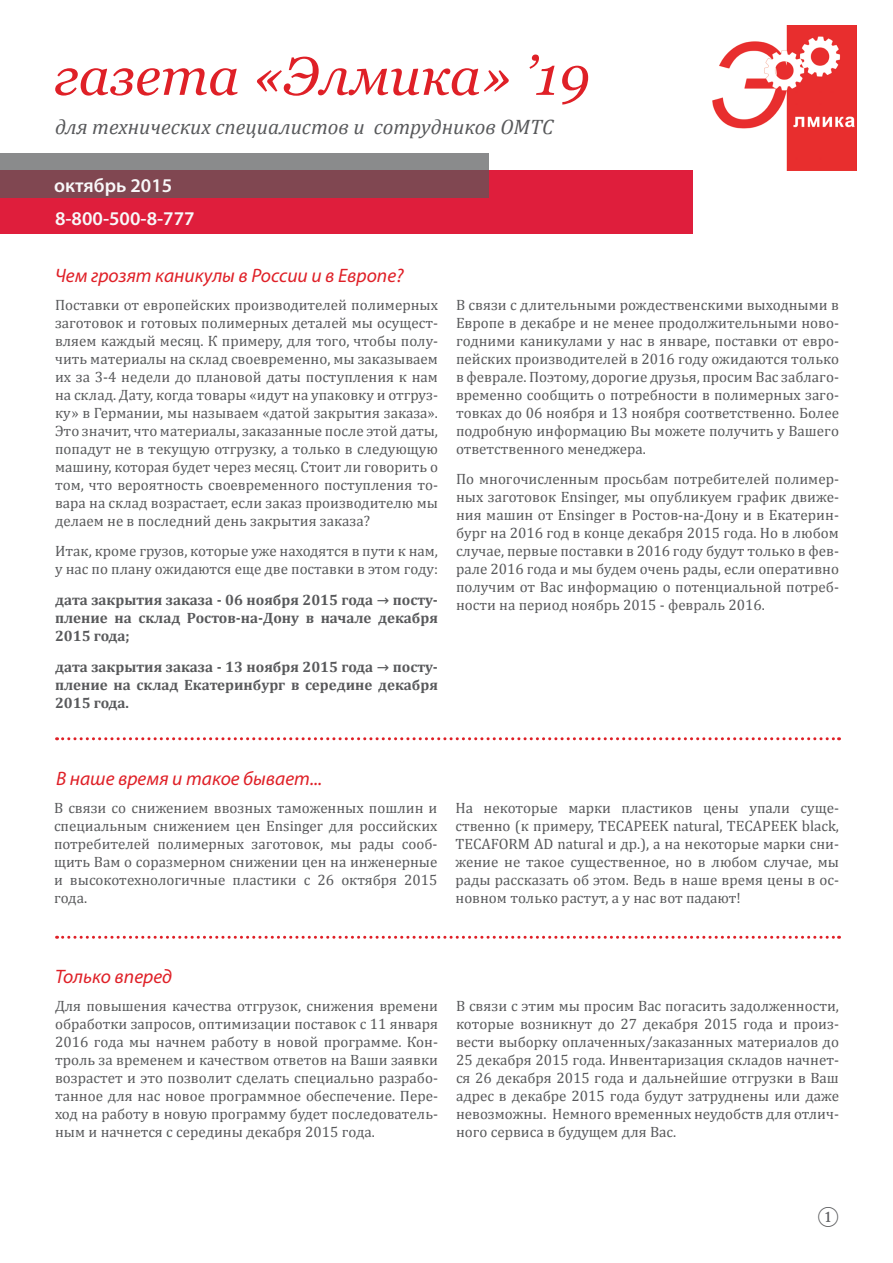
<style>
.page{position:relative;width:893px;height:1263px;background:#fff}
.page>*{position:absolute;margin:0;border:0;box-sizing:border-box;transform-origin:0 0}
.t1{font:italic 54px "Georgia";color:#df2027}
.t2{font:italic 21px "Cambria";color:#58595b}
.t3{font:italic 19.5px "Myriad Pro";color:#df2027}
.t4{font:600 19.5px "Myriad Pro";color:#f8f8f9}
.t5{font:18px "Cambria";color:#58595b}
.t6{font:15px/18px "Cambria";color:#58595b;text-align:justify}
.t7{font:700 15px/18px "Cambria";color:#58595b;text-align:justify}
</style>
<div class="page">
<div style="left:0;top:170px;width:693px;height:64px;background:#df1e3c"></div>
<svg style="left:0;top:153px;width:489px;height:44px;background:#836167"></svg>
<img style="left:712px;top:26px;width:144px;height:144px">
<svg style="left:57px;top:737px;width:782px;height:3px"></svg>
<svg style="left:57px;top:936px;width:782px;height:3px"></svg>
<h1 class="t1" style="left:54px;top:42px;width:537px">газета «Элмика» ’19</h1>
<h2 class="t2" style="left:55px;top:112px;width:500px">для технических специалистов и сотрудников ОМТС</h2>
<h3 class="t4" style="left:54px;top:173px;width:120px">октябрь 2015</h3>
<h3 class="t4" style="left:55px;top:206px;width:141px">8-800-500-8-777</h3>
<h3 class="t3" style="left:55px;top:263px;width:350px">Чем грозят каникулы в России и в Европе?</h3>
<p class="t6" style="left:55px;top:295px;width:384px">Поставки от европейских производителей полимерных заготовок и готовых полимерных деталей мы осущест&shy;вляем каждый месяц. К примеру, для того, чтобы полу&shy;чить материалы на склад своевременно, мы заказываем их за 3-4 недели до плановой даты поступления к нам на склад. Дату, когда товары «идут на упаковку и отгруз&shy;ку» в Германии, мы называем «датой закрытия заказа».<br>Это значит, что материалы, заказанные после этой даты, попадут не в текущую отгрузку, а только в следующую машину, которая будет через месяц. Стоит ли говорить о том, что вероятность своевременного поступления то&shy;вара на склад возрастает, если заказ производителю мы делаем не в последний день закрытия заказа?</p>
<p class="t6" style="left:55px;top:542px;width:384px">Итак, кроме грузов, которые уже находятся в пути к нам, у нас по плану ожидаются еще две поставки в этом году:</p>
<p class="t7" style="left:55px;top:590px;width:384px">дата закрытия заказа - 06 ноября 2015 года → посту&shy;пление на склад Ростов-на-Дону в начале декабря 2015 года;</p>
<p class="t7" style="left:55px;top:657px;width:384px">дата закрытия заказа - 13 ноября 2015 года → посту&shy;пление на склад Екатеринбург в середине декабря 2015 года.</p>
<p class="t6" style="left:456px;top:295px;width:384px">В связи с длительными рождественскими выходными в Европе в декабре и не менее продолжительными ново&shy;годними каникулами у нас в январе, поставки от евро&shy;пейских производителей в 2016 году ожидаются только в феврале. Поэтому, дорогие друзья, просим Вас заблаго&shy;временно сообщить о потребности в полимерных заго&shy;товках до 06 ноября и 13 ноября соответственно. Более подробную информацию Вы можете получить у Вашего ответственного менеджера.</p>
<p class="t6" style="left:456px;top:470px;width:384px">По многочисленным просьбам потребителей полимер&shy;ных заготовок Ensinger, мы опубликуем график движе&shy;ния машин от Ensinger в Ростов-на-Дону и в Екатерин&shy;бург на 2016 год в конце декабря 2015 года. Но в любом случае, первые поставки в 2016 году будут только в фев&shy;рале 2016 года и мы будем очень рады, если оперативно получим от Вас информацию о потенциальной потреб&shy;ности на период ноябрь 2015 - февраль 2016.</p>
<h3 class="t3" style="left:56px;top:766px;width:268px">В наше время и такое бывает...</h3>
<p class="t6" style="left:54px;top:799px;width:385px">В связи со снижением ввозных таможенных пошлин и специальным снижением цен Ensinger для российских потребителей полимерных заготовок, мы рады сооб&shy;щить Вам о соразмерном снижении цен на инженерные и высокотехнологичные пластики с 26 октября 2015 года.</p>
<p class="t6" style="left:455px;top:799px;width:385px">На некоторые марки пластиков цены упали суще&shy;ственно (к примеру, TECAPEEK natural, TECAPEEK black, TECAFORM AD natural и др.), а на некоторые марки сни&shy;жение не такое существенное, но в любом случае, мы рады рассказать об этом. Ведь в наше время цены в ос&shy;новном только растут, а у нас вот падают!</p>
<h3 class="t3" style="left:55px;top:964px;width:119px">Только вперед</h3>
<p class="t6" style="left:55px;top:996px;width:384px">Для повышения качества отгрузок, снижения времени обработки запросов, оптимизации поставок с 11 января 2016 года мы начнем работу в новой программе. Кон&shy;троль за временем и качеством ответов на Ваши заявки возрастет и это позволит сделать специально разрабо&shy;танное для нас новое программное обеспечение. Пере&shy;ход на работу в новую программу будет последователь&shy;ным и начнется с середины декабря 2015 года.</p>
<p class="t6" style="left:456px;top:996px;width:384px">В связи с этим мы просим Вас погасить задолженности, которые возникнут до 27 декабря 2015 года и произ&shy;вести выборку оплаченных/заказанных материалов до 25 декабря 2015 года. Инвентаризация складов начнет&shy;ся 26 декабря 2015 года и дальнейшие отгрузки в Ваш адрес в декабре 2015 года будут затруднены или даже невозможны. Немного временных неудобств для отлич&shy;ного сервиса в будущем для Вас.</p>
<p class="t5" style="left:817px;top:1206px;width:23px">①</p>
</div>
